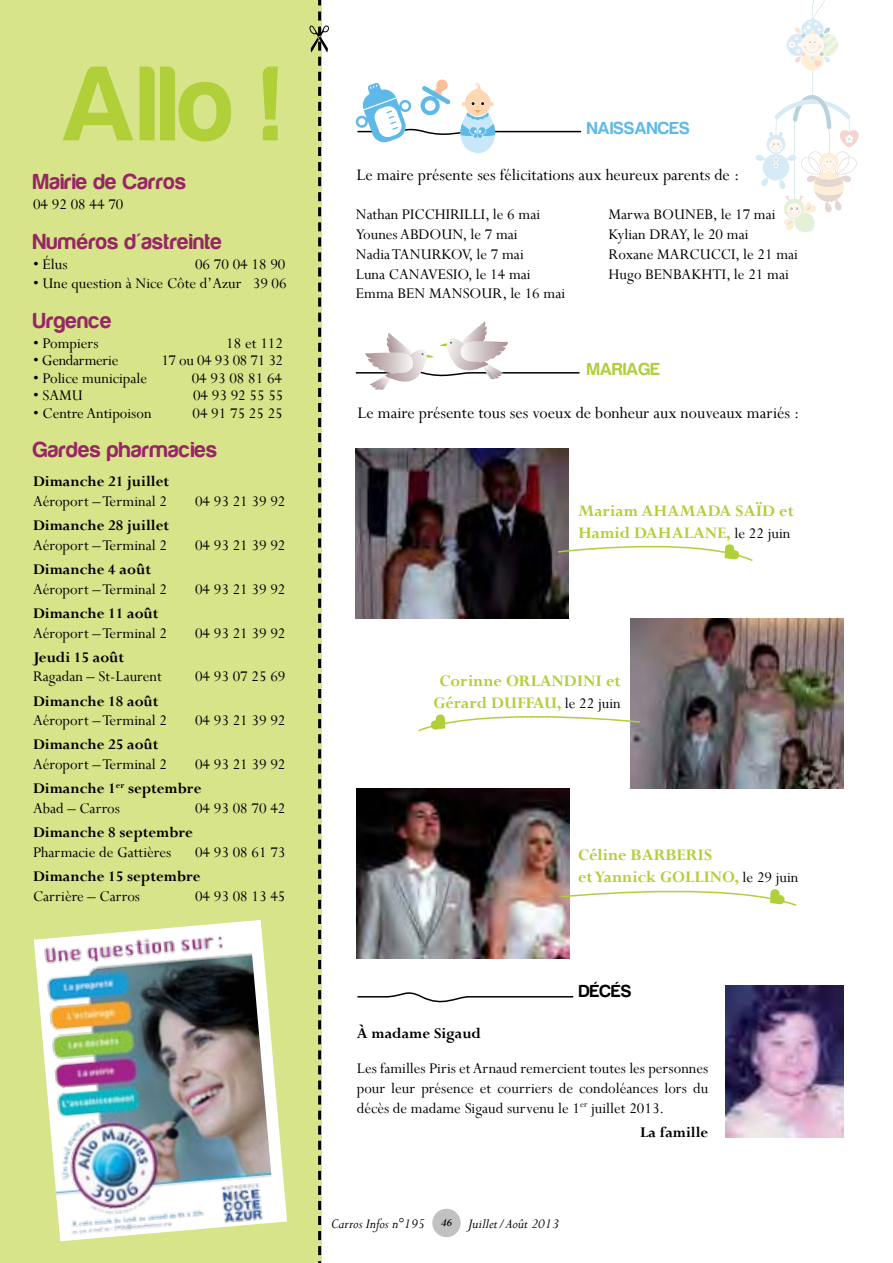
<style>
.page{position:relative;width:893px;height:1263px;background:#fff}
.page>*{position:absolute;margin:0;border:0;box-sizing:border-box;transform-origin:0 0}
.t1{font:700 109.95px "Harabara";color:#b0cf39}
.t2{font:700 22.5px "Harabara";letter-spacing:.03em;color:#982666}
.t3{font:700 18px/21.6px "Perpetua";color:#b0cf39}
.t4{font:18px "Perpetua";color:#000}
.t5{font:700 18px "Harabara";color:#5fb9e8}
.t6{font:700 18px "Harabara";color:#b0cf39}
.t7{font:700 18px "Harabara";color:#000}
.t8{font:16.5px/19.8px "Perpetua";color:#000}
.t9{font:700 16.5px/24px "Perpetua";color:#000}
.t10{font:16.5px "Perpetua";letter-spacing:-.02em;color:#000}
.t11{font:italic 15px "Perpetua";color:#000}
.s1{font-weight:400}
.s2{font-weight:400;font-size:16.5px;color:#000}
.s3{font-weight:700;font-size:12px}
</style>
<div class="page">
<div style="left:432px;top:1209px;width:29px;height:28px;background:#c2c1c2;border-radius:50%"></div>
<div style="left:0;top:0;width:321px;height:1263px;background:#d7e48a"></div>
<svg style="left:249px;top:920px;width:38px;height:303px"></svg>
<img style="left:34px;top:921px;width:241px;height:320px">
<svg style="left:355px;top:372px;width:225px;height:5px"></svg>
<svg style="left:357px;top:992px;width:217px;height:11px"></svg>
<svg style="left:355px;top:79px;width:227px;height:74px"></svg>
<svg style="left:756px;top:0;width:103px;height:232px"></svg>
<svg style="left:309px;top:0;width:20px;height:1263px"></svg>
<img style="left:357px;top:788px;width:212px;height:170px">
<img style="left:631px;top:618px;width:212px;height:170px">
<img style="left:356px;top:448px;width:212px;height:170px">
<svg style="left:557px;top:539px;width:196px;height:23px"></svg>
<svg style="left:418px;top:709px;width:223px;height:23px"></svg>
<svg style="left:560px;top:884px;width:237px;height:23px"></svg>
<img style="left:501px;top:372px;width:3px;height:4px">
<img style="left:488px;top:364px;width:13px;height:13px">
<img style="left:495px;top:365px;width:4px;height:14px">
<img style="left:482px;top:365px;width:13px;height:14px">
<img style="left:466px;top:321px;width:21px;height:17px">
<img style="left:446px;top:338px;width:42px;height:34px">
<img style="left:460px;top:341px;width:48px;height:22px">
<svg style="left:439px;top:341px;width:13px;height:5px"></svg>
<img style="left:372px;top:375px;width:13px;height:13px">
<img style="left:375px;top:376px;width:4px;height:14px">
<img style="left:379px;top:376px;width:9px;height:14px">
<img style="left:387px;top:333px;width:22px;height:17px">
<img style="left:385px;top:350px;width:43px;height:33px">
<img style="left:365px;top:352px;width:49px;height:22px">
<svg style="left:421px;top:353px;width:13px;height:5px"></svg>
<img style="left:726px;top:985px;width:117px;height:152px">
<h1 class="t1" style="left:63px;top:47px;width:217px">Allo !</h1>
<h2 class="t2" style="left:33px;top:170px;width:154px">Mairie de Carros</h2>
<p class="t8" style="left:33px;top:194px;width:92px">04 92 08 44 70</p>
<h2 class="t2" style="left:33px;top:230px;width:190px">Numéros d'astreinte</h2>
<p class="t8" style="left:33px;top:254px;width:36px">• Élus</p>
<p class="t8" style="left:195px;top:254px;width:92px">06 70 04 18 90</p>
<p class="t8" style="left:33px;top:273px;width:255px">• Une question à Nice Côte d’Azur 39 06</p>
<h2 class="t2" style="left:33px;top:309px;width:80px">Urgence</h2>
<p class="t8" style="left:33px;top:333px;width:67px">• Pompiers</p>
<p class="t8" style="left:226px;top:333px;width:58px">18 et 112</p>
<p class="t10" style="left:33px;top:350px;width:87px">• Gendarmerie</p>
<p class="t10" style="left:161px;top:350px;width:123px">17 ou 04 93 08 71 32</p>
<p class="t8" style="left:33px;top:368px;width:116px">• Police municipale</p>
<p class="t8" style="left:192px;top:368px;width:92px">04 93 08 81 64</p>
<p class="t8" style="left:33px;top:385px;width:51px">• SAMU</p>
<p class="t8" style="left:193px;top:385px;width:92px">04 93 92 55 55</p>
<p class="t8" style="left:33px;top:403px;width:120px">• Centre Antipoison</p>
<p class="t8" style="left:192px;top:403px;width:92px">04 91 75 25 25</p>
<h2 class="t2" style="left:33px;top:438px;width:186px">Gardes pharmacies</h2>
<p class="t9" style="left:33px;top:469px;width:138px">Dimanche 21 juillet</p>
<p class="t8" style="left:33px;top:491px;width:135px">Aéroport – Terminal 2</p>
<p class="t8" style="left:195px;top:491px;width:92px">04 93 21 39 92</p>
<p class="t9" style="left:33px;top:513px;width:138px">Dimanche 28 juillet</p>
<p class="t8" style="left:33px;top:535px;width:135px">Aéroport – Terminal 2</p>
<p class="t8" style="left:195px;top:535px;width:92px">04 93 21 39 92</p>
<p class="t9" style="left:33px;top:557px;width:119px">Dimanche 4 août</p>
<p class="t8" style="left:33px;top:579px;width:135px">Aéroport – Terminal 2</p>
<p class="t8" style="left:195px;top:579px;width:92px">04 93 21 39 92</p>
<p class="t9" style="left:33px;top:601px;width:127px">Dimanche 11 août</p>
<p class="t8" style="left:33px;top:623px;width:135px">Aéroport – Terminal 2</p>
<p class="t8" style="left:195px;top:623px;width:92px">04 93 21 39 92</p>
<p class="t9" style="left:33px;top:645px;width:93px">Jeudi 15 août</p>
<p class="t8" style="left:33px;top:666px;width:130px">Ragadan – St-Laurent</p>
<p class="t8" style="left:195px;top:666px;width:92px">04 93 07 25 69</p>
<p class="t9" style="left:33px;top:688px;width:127px">Dimanche 18 août</p>
<p class="t8" style="left:33px;top:710px;width:135px">Aéroport – Terminal 2</p>
<p class="t8" style="left:195px;top:710px;width:92px">04 93 21 39 92</p>
<p class="t9" style="left:33px;top:732px;width:127px">Dimanche 25 août</p>
<p class="t8" style="left:33px;top:754px;width:135px">Aéroport – Terminal 2</p>
<p class="t9" style="left:33px;top:752px;width:254px;text-indent:162px"><span class="s1">04 93 21 39 92<br></span>Dimanche 1<sup>er</sup> septembre</p>
<p class="t8" style="left:33px;top:798px;width:88px">Abad – Carros</p>
<p class="t8" style="left:195px;top:798px;width:92px">04 93 08 70 42</p>
<p class="t9" style="left:33px;top:820px;width:161px">Dimanche 8 septembre</p>
<p class="t8" style="left:33px;top:842px;width:140px">Pharmacie de Gattières</p>
<p class="t8" style="left:195px;top:842px;width:92px">04 93 08 61 73</p>
<p class="t9" style="left:33px;top:864px;width:169px">Dimanche 15 septembre</p>
<p class="t8" style="left:33px;top:886px;width:108px">Carrière – Carros</p>
<p class="t8" style="left:195px;top:886px;width:92px">04 93 08 13 45</p>
<p class="t5" style="left:587px;top:118px;width:22px">Naissances</p>
<p class="t4" style="left:356px;top:164px;width:384px">Le maire présente ses félicitations aux heureux parents de :</p>
<p class="t8" style="left:356px;top:204px;width:211px">Nathan PICCHIRILLI, le 6 mai<br>Younes ABDOUN, le 7 mai<br>Nadia TANURKOV, le 7 mai<br>Luna CANAVESIO, le 14 mai<br>Emma BEN MANSOUR, le 16 mai</p>
<p class="t8" style="left:609px;top:204px;width:191px">Marwa BOUNEB, le 17 mai<br>Kylian DRAY, le 20 mai<br>Roxane MARCUCCI, le 21 mai<br>Hugo BENBAKHTI, le 21 mai</p>
<p class="t6" style="left:587px;top:360px;width:25px">Mariage</p>
<p class="t4" style="left:357px;top:401px;width:443px">Le maire présente tous ses voeux de bonheur aux nouveaux mariés :</p>
<p class="t3" style="left:578px;top:500px;width:217px">Mariam AHAMADA SAÏD et<br>Hamid DAHALANE, <span class="s2">le 22 juin</span></p>
<p class="t3" style="left:433px;top:670px;width:189px;text-align:center">Corinne ORLANDINI et<br>Gérard DUFFAU, <span class="s2">le 22 juin</span></p>
<p class="t3" style="left:578px;top:844px;width:222px">Céline BARBERIS<br>et Yannick GOLLINO, <span class="s2">le 29 juin</span></p>
<p class="t7" style="left:579px;top:982px;width:23px">Décés</p>
<p class="t9" style="left:357px;top:1021px;width:126px">À madame Sigaud</p>
<p class="t8" style="left:357px;top:1058px;width:353px;text-align:justify">Les familles Piris et Arnaud remercient toutes les personnes pour leur présence et courriers de condoléances lors du décès de madame Sigaud survenu le 1<sup>er</sup> juillet 2013.</p>
<p class="t9" style="left:640px;top:1120px;width:70px">La famille</p>
<p class="t11" style="left:331px;top:1214px;width:229px">Carros Infos n°195 <span class="s3">46</span> Juillet/Août 2013</p>
</div>
